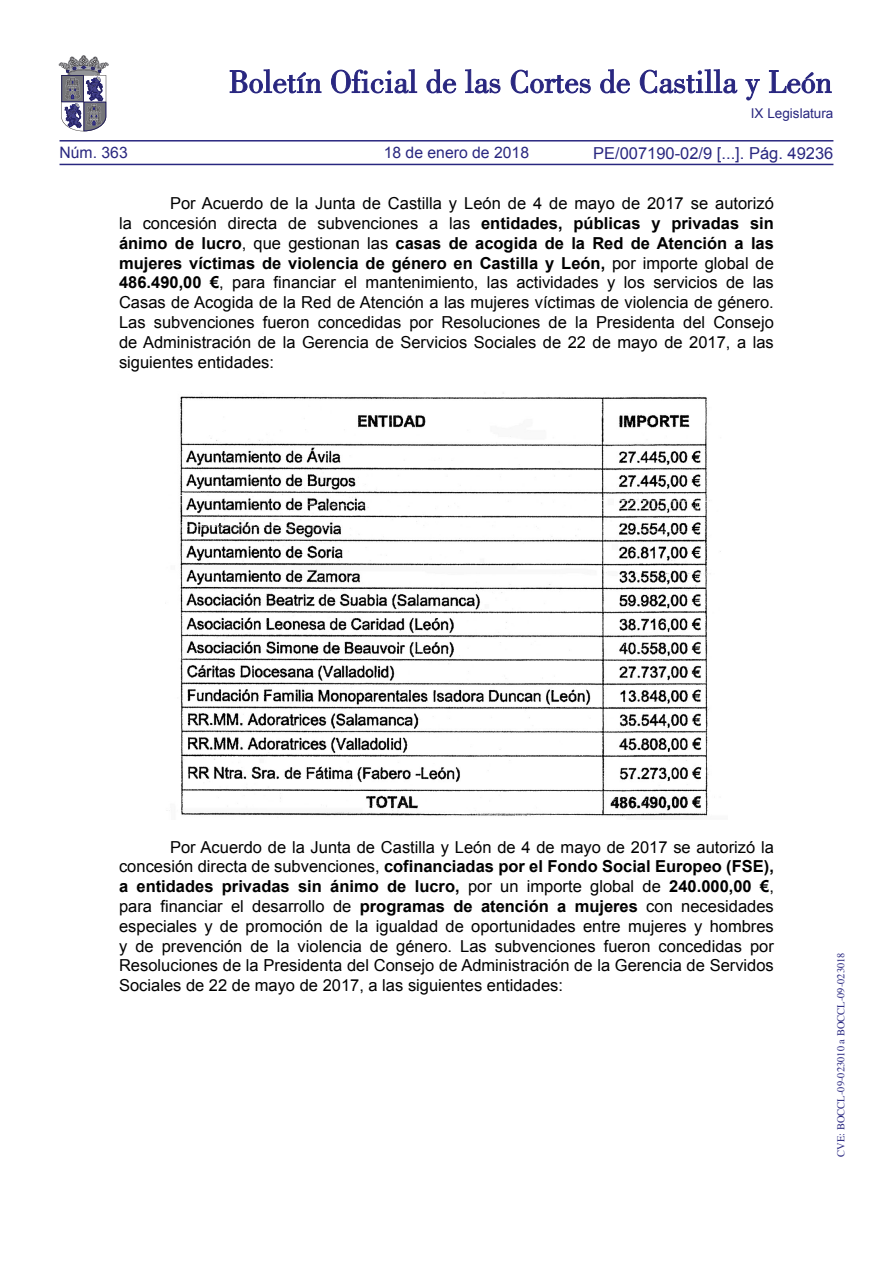
<style>
.page{position:relative;width:893px;height:1263px;background:#fff}
.page>*{position:absolute;margin:0;border:0;box-sizing:border-box;transform-origin:0 0}
.TEXTO_NORMAL{font:16.5px/19.8px "Arial";color:#000;text-align:justify}
.t1{font:16.5px "Arial";color:#292780}
.t2{font:15.75px "Arial";color:#292780}
.t3{font:13.5px "Arial";color:#292780}
.t4{font:10.5px "Times";color:#292780}
.s1{font-weight:700}
</style>
<div class="page">
<hr style="left:60px;top:164px;width:773px;height:1px;background:#292780">
<hr style="left:60px;top:140px;width:773px;height:2px;background:#292780">
<svg style="left:230px;top:69px;width:91px;height:24px"></svg>
<svg style="left:331px;top:69px;width:86px;height:24px"></svg>
<svg style="left:426px;top:69px;width:30px;height:24px"></svg>
<svg style="left:465px;top:69px;width:35px;height:24px"></svg>
<svg style="left:511px;top:70px;width:80px;height:23px"></svg>
<svg style="left:600px;top:69px;width:30px;height:24px"></svg>
<svg style="left:640px;top:69px;width:97px;height:24px"></svg>
<svg style="left:745px;top:79px;width:15px;height:21px"></svg>
<svg style="left:769px;top:70px;width:62px;height:23px"></svg>
<svg style="left:59px;top:55px;width:49px;height:76px"></svg>
<img style="left:180px;top:393px;width:541px;height:424px">
<p class="t3" style="left:751px;top:105px;width:84px">IX Legislatura</p>
<p class="t1" style="left:593px;top:142px;width:242px">PE/007190-02/9 [...]. Pág. 49236</p>
<p class="TEXTO_NORMAL" style="left:119px;top:194px;width:656px;text-indent:51px">Por Acuerdo de la Junta de Castilla y León de 4 de mayo de 2017 se autorizó la concesión directa de subvenciones a las <span class="s1">entidades, públicas y privadas sin ánimo de lucro</span>, que gestionan las <span class="s1">casas de acogida de la Red de Atención a las mujeres víctimas de violencia de género en Castilla y León,</span> por importe global de <span class="s1">486.490,00 €</span>, para financiar el mantenimiento, las actividades y los servicios de las Casas de Acogida de la Red de Atención a las mujeres víctimas de violencia de género.<br>Las subvenciones fueron concedidas por Resoluciones de la Presidenta del Consejo de Administración de la Gerencia de Servicios Sociales de 22 de mayo de 2017, a las siguientes entidades:</p>
<p class="t2" style="left:60px;top:142px;width:70px">Núm. 363</p>
<p class="t2" style="left:384px;top:142px;width:147px">18 de enero de 2018</p>
<p class="TEXTO_NORMAL" style="left:119px;top:837px;width:656px;text-indent:51px">Por Acuerdo de la Junta de Castilla y León de 4 de mayo de 2017 se autorizó la concesión directa de subvenciones, <span class="s1">cofinanciadas por el Fondo Social Europeo (FSE), a entidades privadas sin ánimo de lucro,</span> por un importe global de <span class="s1">240.000,00 €</span>, para financiar el desarrollo de <span class="s1">programas de atención a mujeres</span> con necesidades especiales y de promoción de la igualdad de oportunidades entre mujeres y hombres y de prevención de la violencia de género. Las subvenciones fueron concedidas por Resoluciones de la Presidenta del Consejo de Administración de la Gerencia de Servidos Sociales de 22 de mayo de 2017, a las siguientes entidades:</p>
<p class="t4" style="left:831px;top:1157px;width:206px;rotate:-90deg">CVE: BOCCL-09-023010 a BOCCL-09-023018</p>
</div>
